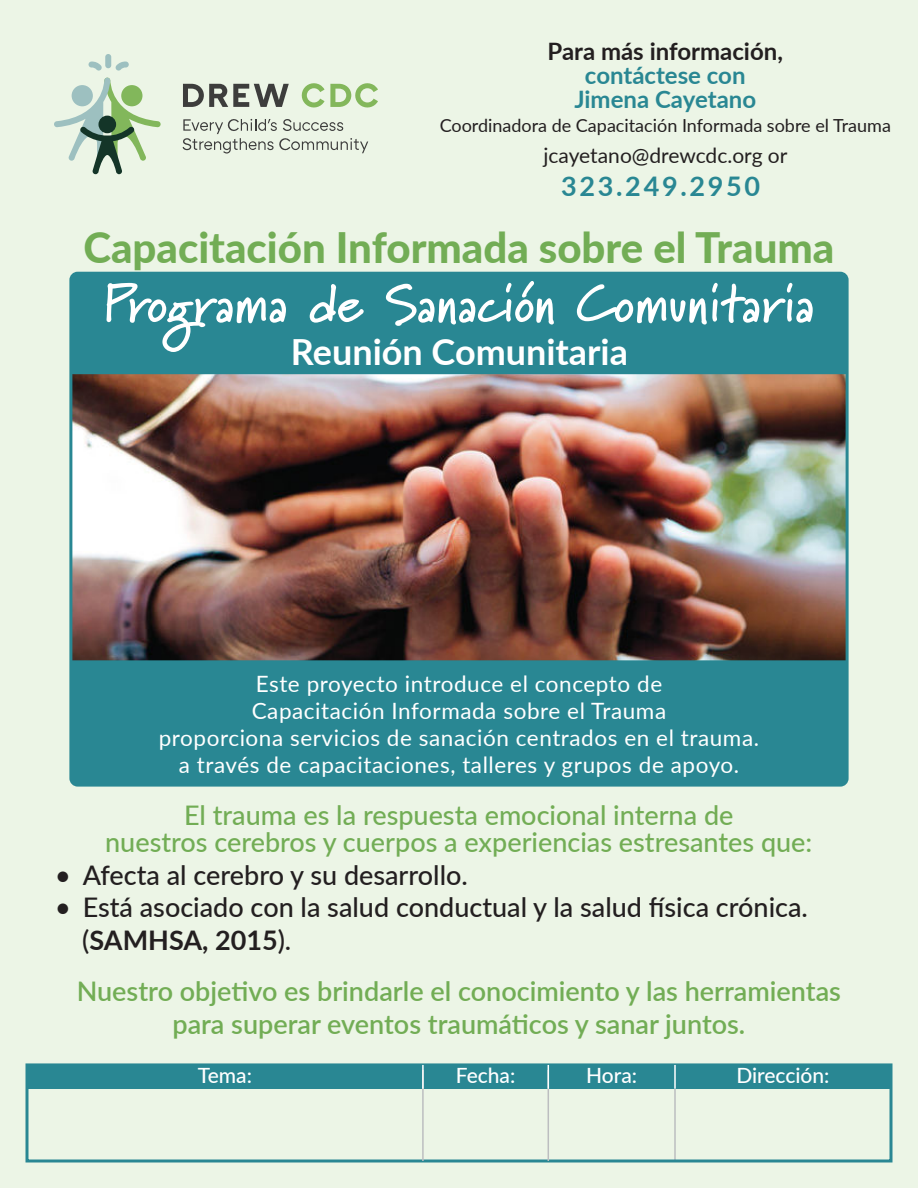
<style>
.page{position:relative;width:918px;height:1188px;background:#ecf5e6}
.page>*{position:absolute;margin:0;border:0;box-sizing:border-box;transform-origin:0 0}
.t1{font:700 54px "Marydale";color:#fff}
.t2{font:800 42px "Lato";color:#72ad55}
.t3{font:700 36px "Lato";color:#fff}
.t4{font:500 27px/32.4px "Lato";color:#231f20}
.t5{font:600 27px/32.4px "Lato";color:#72ad55;text-align:center}
.t6{font:500 27px/27px "Lato";color:#72ad55;text-align:center}
.t7{font:700 27px "Lato";letter-spacing:.1em;color:#298793}
.t8{font:700 24px/24px "Lato";color:#298793;text-align:center}
.t9{font:700 24px "Lato";color:#231f20}
.t10{font:22.5px/27px "Lato";letter-spacing:.025em;color:#fff;text-align:center}
.t11{font:500 21px "Lato";color:#fff}
.t12{font:21px "Lato";color:#231f20}
.t13{font:18px "Lato";color:#231f20}
.s1{font-weight:700}
</style>
<div class="page">
<img style="left:73px;top:374px;width:772px;height:286px">
<svg style="left:183px;top:84px;width:106px;height:23px"></svg>
<svg style="left:301px;top:83px;width:77px;height:25px"></svg>
<svg style="left:183px;top:118px;width:185px;height:36px"></svg>
<div style="left:105px;top:54px;width:6px;height:14px;background:#9dc0c0;border-radius:3px"></div>
<svg style="left:115px;top:61px;width:14px;height:10px"></svg>
<svg style="left:88px;top:61px;width:14px;height:10px"></svg>
<svg style="left:54px;top:78px;width:107px;height:96px"></svg>
<div style="left:73px;top:276px;width:772px;height:98px;background:#298793"></div>
<div style="left:73px;top:660px;width:772px;height:123px;background:#298793"></div>
<div style="left:69px;top:272px;width:780px;height:515px;border:3px solid #298793;border-radius:7px"></div>
<hr style="left:674px;top:1070px;width:2px;height:91px;background:#bcbec0">
<div style="left:27px;top:1065px;width:864px;height:24px;background:#298793"></div>
<div style="left:26px;top:1063px;width:867px;height:99px;border:3px solid #298793"></div>
<hr style="left:422px;top:1070px;width:2px;height:91px;background:#bcbec0">
<hr style="left:548px;top:1070px;width:1px;height:91px;background:#bcbec0">
<hr style="left:422px;top:1065px;width:2px;height:24px;background:#fff">
<svg style="left:548px;top:1065px;width:1px;height:24px"></svg>
<hr style="left:674px;top:1065px;width:2px;height:24px;background:#fff">
<p class="t9" style="left:548px;top:42px;width:237px">Para más información,</p>
<p class="t8" style="left:574px;top:65px;width:183px">contáctese con<br>Jimena Cayetano</p>
<p class="t13" style="left:440px;top:118px;width:453px">Coordinadora de Capacitación Informada sobre el Trauma</p>
<p class="t12" style="left:544px;top:148px;width:246px">jcayetano@drewcdc.org or</p>
<p class="t7" style="left:561px;top:176px;width:201px">323.249.2950</p>
<h2 class="t2" style="left:83px;top:231px;width:752px">Capacitación Informada sobre el Trauma</h2>
<h1 class="t1" style="left:103px;top:272px;width:713px">Programa de Sanación Comunitaria</h1>
<h3 class="t3" style="left:291px;top:339px;width:339px">Reunión Comunitaria</h3>
<p class="t10" style="left:159px;top:672px;width:602px">Este proyecto introduce el concepto de<br>Capacitación Informada sobre el Trauma<br>proporciona servicios de sanación centrados en el trauma. a través de capacitaciones, talleres y grupos de apoyo.</p>
<p class="t6" style="left:105px;top:801px;width:709px">El trauma es la respuesta emocional interna de<br>nuestros cerebros y cuerpos a experiencias estresantes que:</p>
<p class="t4" style="left:55px;top:858px;width:414px">• Afecta al cerebro y su desarrollo.</p>
<p class="t4" style="left:82px;top:890px;width:727px;text-indent:-27px">• Está asociado con la salud conductual y la salud física crónica. (<span class="s1">SAMHSA, 2015</span>).</p>
<p class="t5" style="left:77px;top:974px;width:766px">Nuestro objetivo es brindarle el conocimiento y las herramientas para superar eventos traumáticos y sanar juntos.</p>
<p class="t11" style="left:198px;top:1061px;width:56px">Tema:</p>
<p class="t11" style="left:456px;top:1061px;width:61px">Fecha:</p>
<p class="t11" style="left:586px;top:1061px;width:52px">Hora:</p>
<p class="t11" style="left:736px;top:1061px;width:95px">Dirección:</p>
</div>
